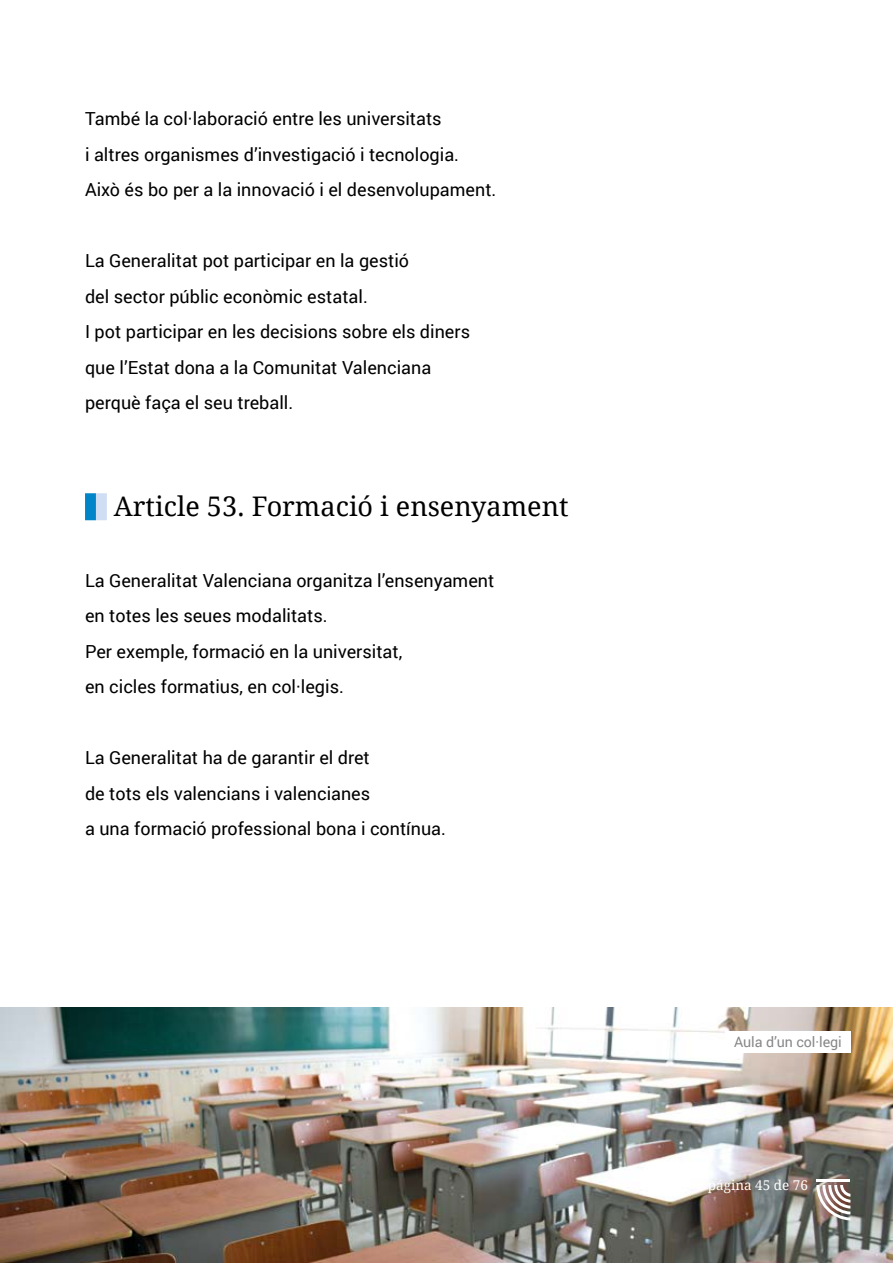
<style>
.page{position:relative;width:893px;height:1263px;background:#fff}
.page>*{position:absolute;margin:0;border:0;box-sizing:border-box;transform-origin:0 0}
.t1{font:27px "Droid Serif";color:#000}
.t2{font:18px/35.5px "Roboto";color:#000}
.t3{font:14.25px "Roboto";letter-spacing:-.005em;color:#878787}
.t4{font:13.5px "Droid Serif";color:#fff}
</style>
<div class="page">
<div style="left:85px;top:493px;width:11px;height:27px;background:#0085c8"></div>
<div style="left:96px;top:493px;width:11px;height:27px;background:#d0def3"></div>
<img style="left:0;top:1008px;width:893px;height:255px">
<div style="left:725px;top:1031px;width:125px;height:21px;background:#fff"></div>
<hr style="left:816px;top:1179px;width:34px;height:3px;background:#fff">
<svg style="left:816px;top:1185px;width:34px;height:35px"></svg>
<p class="t2" style="left:85px;top:100px;width:413px">També la col·laboració entre les universitats<br>i altres organismes d’investigació i tecnologia.<br>Això és bo per a la innovació i el desenvolupament.</p>
<p class="t2" style="left:85px;top:242px;width:387px">La Generalitat pot participar en la gestió<br>del sector públic econòmic estatal.<br>I pot participar en les decisions sobre els diners que l’Estat dona a la Comunitat Valenciana perquè faça el seu treball.</p>
<h1 class="t1" style="left:114px;top:491px;width:456px">Article 53. Formació i ensenyament</h1>
<p class="t2" style="left:85px;top:562px;width:411px">La Generalitat Valenciana organitza l’ensenyament en totes les seues modalitats.<br>Per exemple, formació en la universitat,<br>en cicles formatius, en col·legis.</p>
<p class="t2" style="left:85px;top:739px;width:362px">La Generalitat ha de garantir el dret<br>de tots els valencians i valencianes<br>a una formació professional bona i contínua.</p>
<p class="t3" style="left:734px;top:1032px;width:109px">Aula d’un col·legi</p>
<p class="t4" style="left:708px;top:1177px;width:102px">página 45 de 76</p>
</div>
